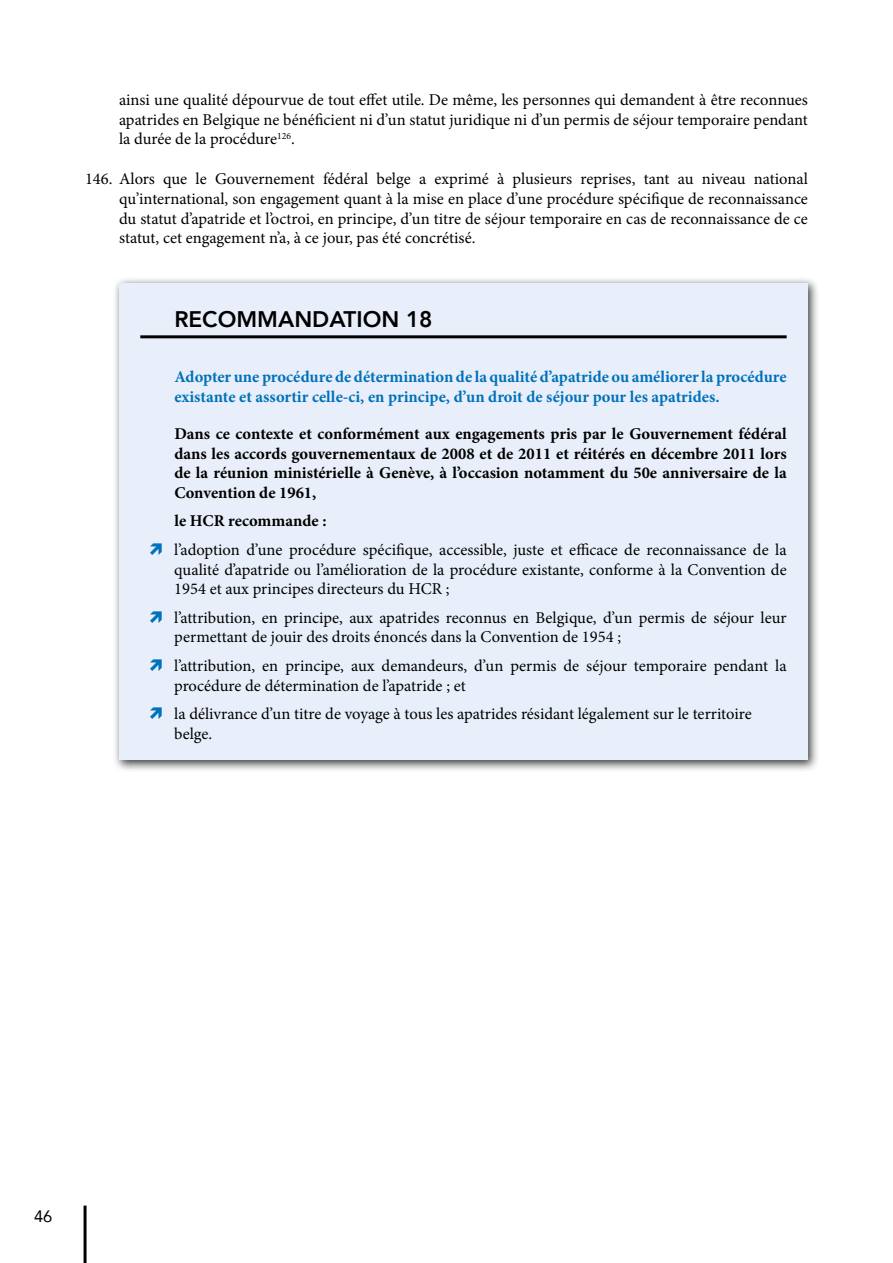
<style>
.page{position:relative;width:893px;height:1263px;background:#fff}
.page>*{position:absolute;margin:0;border:0;box-sizing:border-box;transform-origin:0 0}
.t1{font:800 22.5px "Avenir";color:#000}
.t2{font:16.5px/19.8px "Minion Pro";color:#000;text-align:justify}
.t3{font:700 16.5px/19.8px "Minion Pro";color:#000;text-align:justify}
.t4{font:700 16.5px/19.8px "Minion Pro";color:#0071bb}
.t5{font:16.5px "Avenir";color:#000}
</style>
<div class="page">
<hr style="left:84px;top:1205px;width:3px;height:58px;background:#000">
<div style="left:113px;top:277px;width:707px;height:495px;background:#000;opacity:.75"></div>
<div style="left:119px;top:283px;width:689px;height:477px;background:#e9effa"></div>
<hr style="left:140px;top:335px;width:647px;height:3px;background:#000">
<p class="t2" style="left:119px;top:90px;width:690px">ainsi une qualité dépourvue de tout effet utile. De même, les personnes qui demandent à être reconnues apatrides en Belgique ne bénéficient ni d’un statut juridique ni d’un permis de séjour temporaire pendant la durée de la procédure<sup>126</sup>.</p>
<p class="t2" style="left:119px;top:169px;width:690px;text-indent:-34px">146. Alors que le Gouvernement fédéral belge a exprimé à plusieurs reprises, tant au niveau national qu’international, son engagement quant à la mise en place d’une procédure spécifique de reconnaissance du statut d’apatride et l’octroi, en principe, d’un titre de séjour temporaire en cas de reconnaissance de ce statut, cet engagement n’a, à ce jour, pas été concrétisé.</p>
<h1 class="t1" style="left:174px;top:301px;width:260px">RECOMMANDATION 18</h1>
<p class="t4" style="left:174px;top:367px;width:614px">Adopter une procédure de détermination de la qualité d’apatride ou améliorer la procédure existante et assortir celle-ci, en principe, d’un droit de séjour pour les apatrides.</p>
<p class="t3" style="left:174px;top:423px;width:614px">Dans ce contexte et conformément aux engagements pris par le Gouvernement fédéral dans les accords gouvernementaux de 2008 et de 2011 et réitérés en décembre 2011 lors de la réunion ministérielle à Genève, à l’occasion notamment du 50e anniversaire de la Convention de 1961,</p>
<p class="t3" style="left:174px;top:511px;width:154px">le HCR recommande :</p>
<p class="t2" style="left:174px;top:540px;width:614px">l’adoption d’une procédure spécifique, accessible, juste et efficace de reconnaissance de la qualité d’apatride ou l’amélioration de la procédure existante, conforme à la Convention de 1954 et aux principes directeurs du HCR ;</p>
<p class="t2" style="left:174px;top:607px;width:614px">l’attribution, en principe, aux apatrides reconnus en Belgique, d’un permis de séjour leur permettant de jouir des droits énoncés dans la Convention de 1954 ;</p>
<p class="t2" style="left:174px;top:656px;width:614px">l’attribution, en principe, aux demandeurs, d’un permis de séjour temporaire pendant la procédure de détermination de l’apatride ; et</p>
<p class="t2" style="left:174px;top:704px;width:579px">la délivrance d’un titre de voyage à tous les apatrides résidant légalement sur le territoire belge.</p>
<p class="t5" style="left:34px;top:1203px;width:20px">46</p>
</div>
